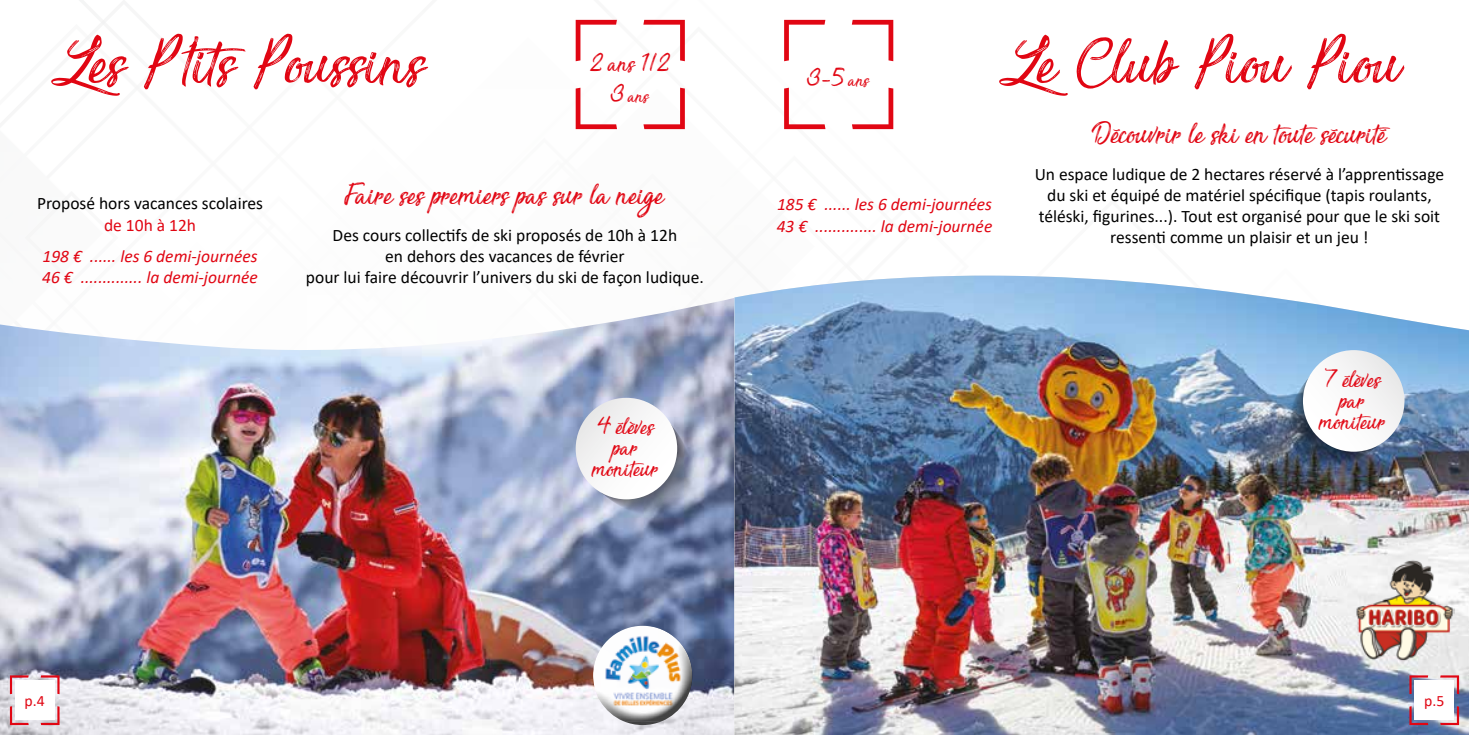
<style>
.page{position:relative;width:1469px;height:735px;background:#fff}
.page>*{position:absolute;margin:0;border:0;box-sizing:border-box;transform-origin:0 0}
.t1{font:84px "Sensations and Qualities";color:#e10613}
.t2{font:38.5px "Sensations and Qualities";color:#e10613}
.t3{font:31.5px "Sensations and Qualities";color:#e10613}
.t4{font:24.5px "Sensations and Qualities";color:#e10613}
.t5{font:17.5px/21px "Calibri";color:#000;text-align:center}
.t6{font:italic 17.5px/21px "Calibri";color:#e10613}
.t7{font:17.5px "Calibri";color:#e10613}
.t8{font:15.75px "Calibri";color:#e10613}
.s1{font-size:31.5px}
.s2{font-size:24.5px}
</style>
<div class="page">
<img style="left:0;top:0;width:1468px;height:734px">
<div style="left:15px;top:680px;width:40px;height:39px;background:#fff"></div>
<h1 class="t1" style="left:50px;top:22px;width:380px">Les P’tits Poussins</h1>
<h1 class="t1" style="left:997px;top:22px;width:408px">Le Club Piou Piou</h1>
<h3 class="t3" style="left:590px;top:48px;width:82px">2 ans 1/2</h3>
<h3 class="t4" style="left:611px;top:84px;width:40px"><span class="s1">3</span> ans</h3>
<h3 class="t3" style="left:807px;top:63px;width:64px">3-5 <span class="s2">ans</span></h3>
<p class="t5" style="left:37px;top:193px;width:227px">Proposé hors vacances scolaires</p>
<p class="t7" style="left:104px;top:212px;width:94px">de 10h à 12h</p>
<p class="t6" style="left:42px;top:245px;width:217px">198 € ...... les 6 demi-journées<br>46 € .............. la demi-journée</p>
<h2 class="t2" style="left:344px;top:176px;width:322px">Faire ses premiers pas sur la neige</h2>
<p class="t5" style="left:306px;top:224px;width:399px">Des cours collectifs de ski proposés de 10h à 12h<br>en dehors des vacances de février<br>pour lui faire découvrir l’univers du ski de façon ludique.</p>
<h3 class="t3" style="left:597px;top:411px;width:59px">4 élèves</h3>
<h3 class="t3" style="left:614px;top:432px;width:27px">par</h3>
<h3 class="t3" style="left:593px;top:453px;width:68px">moniteur</h3>
<p class="t6" style="left:776px;top:193px;width:217px">185 € ...... les 6 demi-journées<br>43 € .............. la demi-journée</p>
<h2 class="t2" style="left:1091px;top:116px;width:296px">Découvrir le ski en toute sécurité</h2>
<p class="t5" style="left:1034px;top:163px;width:411px">Un espace ludique de 2 hectares réservé à l’apprentissage du ski et équipé de matériel spécifique (tapis roulants, téléski, figurines...). Tout est organisé pour que le ski soit ressenti comme un plaisir et un jeu !</p>
<h3 class="t3" style="left:1325px;top:363px;width:58px">7 élèves</h3>
<h3 class="t3" style="left:1340px;top:384px;width:27px">par</h3>
<h3 class="t3" style="left:1320px;top:405px;width:68px">moniteur</h3>
<p class="t8" style="left:25px;top:689px;width:22px">p.4</p>
<p class="t8" style="left:1424px;top:689px;width:22px">p.5</p>
</div>
